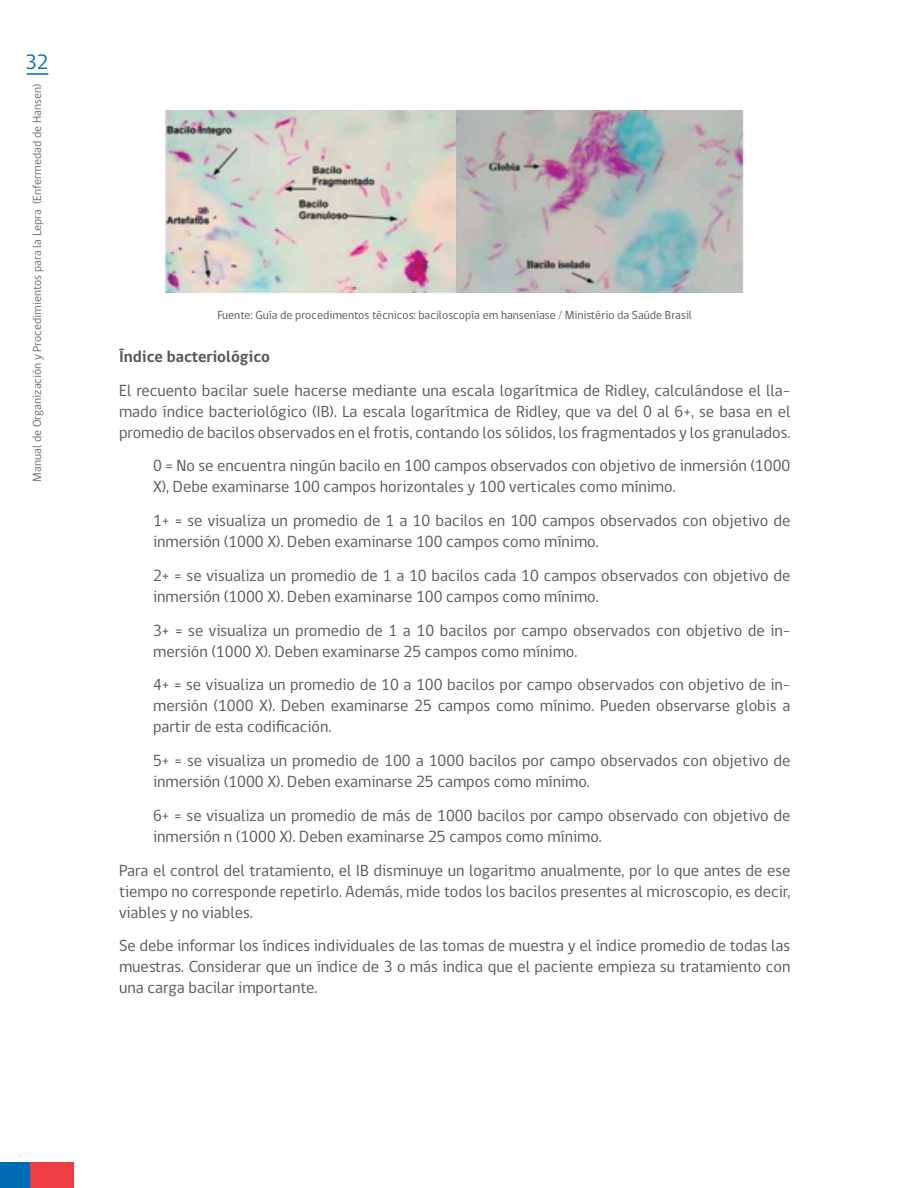
<style>
.page{position:relative;width:918px;height:1188px;background:#fff}
.page>*{position:absolute;margin:0;border:0;box-sizing:border-box;transform-origin:0 0}
.t1{font:21.3px "gob CL";color:#006cb7}
.t2{font:16.5px/21px "gob CL";color:#57585a}
.t3{font:700 16.5px "gob CL";color:#57585a}
.t4{font:12px "gob CL";color:#57585a}
.t5{font:12px "gob CL";color:#6c6d70}
</style>
<div class="page">
<div style="left:0;top:1162px;width:30px;height:26px;background:#006cb7"></div>
<div style="left:30px;top:1162px;width:43px;height:26px;background:#ee3d43"></div>
<hr style="left:27px;top:73px;width:21px;height:2px;background:#006cb7">
<img style="left:165px;top:111px;width:579px;height:181px">
<p class="t1" style="left:26px;top:47px;width:24px">32</p>
<p class="t5" style="left:29px;top:482px;width:399px;rotate:-90deg">Manual de Organización y Procedimientos para la Lepra (Enfermedad de Hansen)</p>
<p class="t4" style="left:217px;top:307px;width:476px">Fuente: Guía de procedimentos técnicos: baciloscopía em hanseníase / Ministério da Saúde Brasil</p>
<p class="t3" style="left:119px;top:345px;width:153px">Índice bacteriológico</p>
<p class="t2" style="left:119px;top:380px;width:673px;text-align:justify">El recuento bacilar suele hacerse mediante una escala logarítmica de Ridley, calculándose el lla&shy;mado índice bacteriológico (IB). La escala logarítmica de Ridley, que va del 0 al 6+, se basa en el promedio de bacilos observados en el frotis, contando los sólidos, los fragmentados y los granulados.</p>
<p class="t2" style="left:153px;top:456px;width:639px">0 = No se encuentra ningún bacilo en 100 campos observados con objetivo de inmersión (1000<br>X), Debe examinarse 100 campos horizontales y 100 verticales como mínimo.</p>
<p class="t2" style="left:153px;top:510px;width:639px">1+ = se visualiza un promedio de 1 a 10 bacilos en 100 campos observados con objetivo de inmersión (1000 X). Deben examinarse 100 campos como mínimo.</p>
<p class="t2" style="left:153px;top:565px;width:639px">2+ = se visualiza un promedio de 1 a 10 bacilos cada 10 campos observados con objetivo de inmersión (1000 X). Deben examinarse 100 campos como mínimo.</p>
<p class="t2" style="left:153px;top:620px;width:639px">3+ = se visualiza un promedio de 1 a 10 bacilos por campo observados con objetivo de in&shy;mersión (1000 X). Deben examinarse 25 campos como mínimo.</p>
<p class="t2" style="left:153px;top:675px;width:639px;text-align:justify">4+ = se visualiza un promedio de 10 a 100 bacilos por campo observados con objetivo de in&shy;mersión (1000 X). Deben examinarse 25 campos como mínimo. Pueden observarse globis a partir de esta codificación.</p>
<p class="t2" style="left:153px;top:751px;width:639px">5+ = se visualiza un promedio de 100 a 1000 bacilos por campo observados con objetivo de inmersión (1000 X). Deben examinarse 25 campos como mínimo.</p>
<p class="t2" style="left:153px;top:805px;width:639px">6+ = se visualiza un promedio de más de 1000 bacilos por campo observado con objetivo de inmersión n (1000 X). Deben examinarse 25 campos como mínimo.</p>
<p class="t2" style="left:119px;top:860px;width:673px;text-align:justify">Para el control del tratamiento, el IB disminuye un logaritmo anualmente, por lo que antes de ese tiempo no corresponde repetirlo. Además, mide todos los bacilos presentes al microscopio, es decir, viables y no viables.</p>
<p class="t2" style="left:119px;top:936px;width:673px;text-align:justify">Se debe informar los índices individuales de las tomas de muestra y el índice promedio de todas las muestras. Considerar que un índice de 3 o más indica que el paciente empieza su tratamiento con una carga bacilar importante.</p>
</div>
